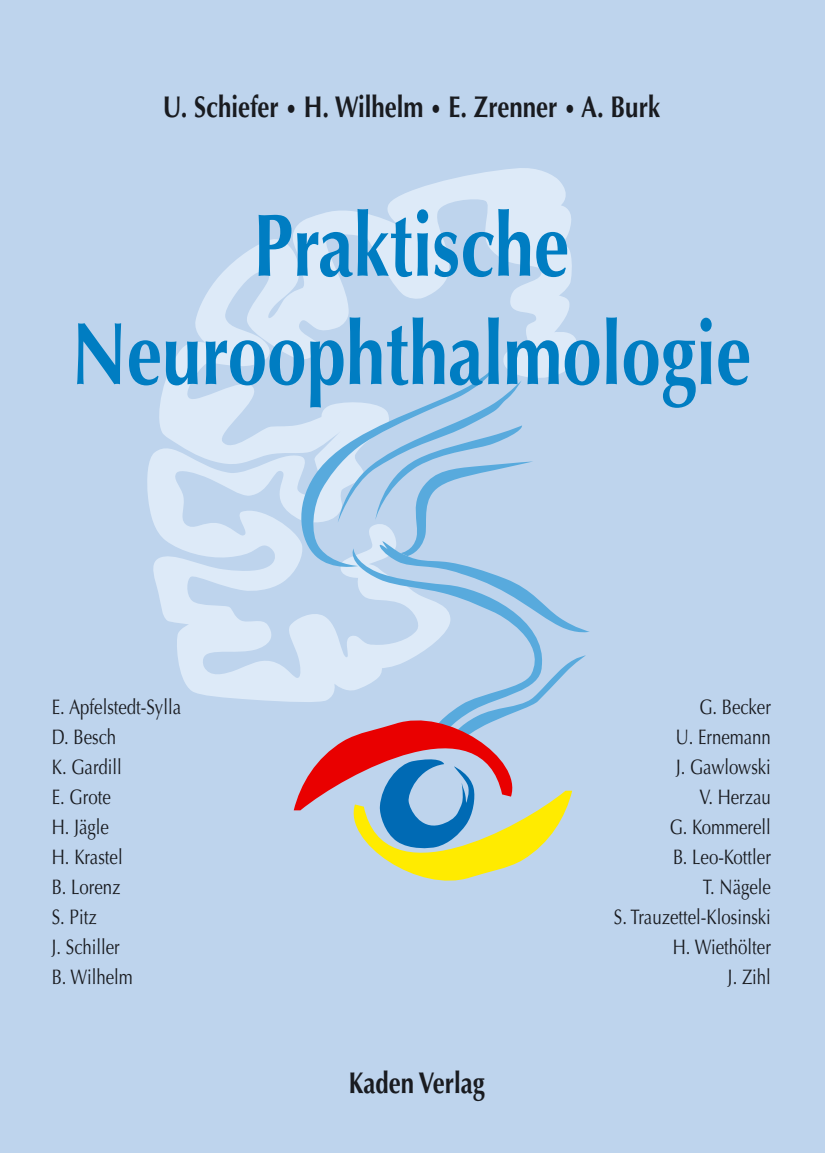
<style>
.page{position:relative;width:825px;height:1153px;background:#fff}
.page>*{position:absolute;margin:0;border:0;box-sizing:border-box;transform-origin:0 0}
.t1{font:700 88.5px/108.3px "Optima";color:#007dc2;text-align:center;scale:.8 1}
.t2{font:700 30px "Optima";color:#191b20;scale:.8 1}
.t3{font:21px/30px "Optima";color:#191b20;scale:.8 1}
.s1{font-size:24px}
</style>
<div class="page">
<div style="left:0;top:0;width:824px;height:1152px;background:#bed4ed"></div>
<svg style="left:147px;top:168px;width:431px;height:534px"></svg>
<svg style="left:293px;top:368px;width:201px;height:203px"></svg>
<svg style="left:294px;top:380px;width:295px;height:501px"></svg>
<h2 class="t2" style="left:163px;top:94px;width:623px">U. Schiefer <span class="s1">•</span> H. Wilhelm <span class="s1">•</span> E. Zrenner <span class="s1">•</span> A. Burk</h2>
<h1 class="t1" style="left:72px;top:200px;width:851px">Praktische<br>Neuroophthalmologie</h1>
<p class="t3" style="left:52px;top:694px;width:163px">E. Apfelstedt-Sylla<br>D. Besch<br>K. Gardill<br>E. Grote<br>H. Jägle<br>H. Krastel<br>B. Lorenz<br>S. Pitz<br>J. Schiller<br>B. Wilhelm</p>
<p class="t3" style="left:614px;top:694px;width:198px;text-align:right">G. Becker<br>U. Ernemann<br>J. Gawlowski<br>V. Herzau<br>G. Kommerell<br>B. Leo-Kottler<br>T. Nägele<br>S. Trauzettel-Klosinski<br>H. Wiethölter<br>J. Zihl</p>
<h2 class="t2" style="left:348px;top:1070px;width:172px">Kaden Verlag</h2>
</div>
